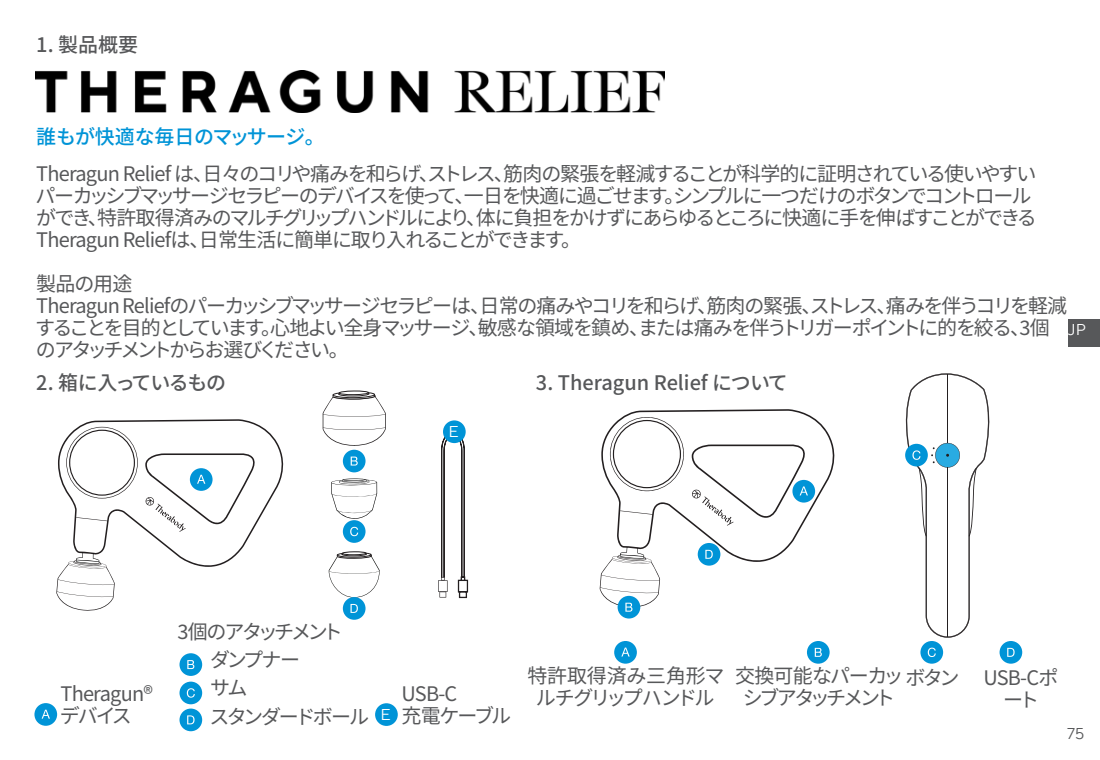
<style>
.page{position:relative;width:1100px;height:760px;background:#fff}
.page>*{position:absolute;margin:0;border:0;box-sizing:border-box;transform-origin:0 0}
.t1{font:20px/22px "Noto Sans CJ Kjp";letter-spacing:-.09em;color:#57585a}
.t2{font:500 20px "Noto Sans CJ Kjp";letter-spacing:-.005em;color:#57585a}
.t3{font:20px/22px "Noto Sans CJ Kjp";letter-spacing:-.12em;color:#57585a}
.t4{font:20px/22px "Noto Sans CJ Kjp";letter-spacing:-.05em;color:#57585a;text-align:center}
.t5{font:500 20px "Noto Sans CJ Kjp";letter-spacing:-.02em;color:#0094d7}
.t6{font:20px/22px "Noto Sans CJ Kjp";letter-spacing:-.04em;color:#57585a}
.t7{font:500 20px "Noto Sans CJ Kjp";letter-spacing:-.065em;color:#57585a}
.t8{font:20px "Noto Sans CJ Kjp";letter-spacing:-.15em;color:#57585a}
.t9{font:20px "Noto Sans CJ Kjp";letter-spacing:-.125em;color:#57585a}
.t10{font:16px "TT Norms";color:#fff}
.t11{font:16px "TT Norms";color:#57585a}
</style>
<div class="page">
<img style="left:36px;top:70px;width:628px;height:43px">
<svg style="left:58px;top:419px;width:226px;height:148px"></svg>
<svg style="left:66px;top:427px;width:72px;height:71px"></svg>
<svg style="left:56px;top:552px;width:59px;height:59px"></svg>
<svg style="left:76px;top:517px;width:32px;height:4px"></svg>
<div style="left:34px;top:703px;width:23px;height:22px;background:#0094d7;border-radius:50%"></div>
<svg style="left:42px;top:709px;width:8px;height:9px"></svg>
<svg style="left:145px;top:453px;width:110px;height:79px"></svg>
<div style="left:343px;top:450px;width:22px;height:22px;background:#0094d7;border-radius:50%"></div>
<svg style="left:351px;top:456px;width:7px;height:9px"></svg>
<div style="left:343px;top:520px;width:22px;height:23px;background:#0094d7;border-radius:50%"></div>
<svg style="left:350px;top:527px;width:8px;height:9px"></svg>
<svg style="left:438px;top:580px;width:2px;height:12px"></svg>
<div style="left:439px;top:581px;width:8px;height:10px;background:#fff"></div>
<svg style="left:440px;top:435px;width:28px;height:163px"></svg>
<svg style="left:331px;top:478px;width:46px;height:41px"></svg>
<div style="left:337px;top:552px;width:34px;height:5px;border:1px solid #231f20;border-radius:50%"></div>
<div style="left:342px;top:552px;width:25px;height:4px;border:1px solid #231f20;border-radius:50%"></div>
<div style="left:342px;top:551px;width:24px;height:4px;border:1px solid #231f20;border-radius:50%"></div>
<svg style="left:329px;top:554px;width:51px;height:43px"></svg>
<div style="left:333px;top:392px;width:42px;height:6px;border:1px solid #231f20;border-radius:50%"></div>
<div style="left:338px;top:391px;width:31px;height:5px;border:1px solid #231f20;border-radius:50%"></div>
<svg style="left:339px;top:391px;width:29px;height:4px"></svg>
<div style="left:339px;top:390px;width:30px;height:5px;border:1px solid #231f20;border-radius:50%"></div>
<svg style="left:323px;top:394px;width:63px;height:52px"></svg>
<div style="left:343px;top:597px;width:22px;height:23px;background:#0094d7;border-radius:50%"></div>
<svg style="left:350px;top:604px;width:8px;height:9px"></svg>
<div style="left:179px;top:653px;width:23px;height:23px;background:#0094d7;border-radius:50%"></div>
<svg style="left:187px;top:660px;width:7px;height:9px"></svg>
<div style="left:179px;top:681px;width:23px;height:23px;background:#0094d7;border-radius:50%"></div>
<svg style="left:187px;top:688px;width:8px;height:9px"></svg>
<div style="left:179px;top:708px;width:23px;height:23px;background:#0094d7;border-radius:50%"></div>
<svg style="left:187px;top:715px;width:8px;height:9px"></svg>
<div style="left:443px;top:420px;width:23px;height:23px;background:#0094d7;border-radius:50%"></div>
<div style="left:375px;top:703px;width:23px;height:23px;background:#0094d7;border-radius:50%"></div>
<div style="left:614px;top:641px;width:23px;height:22px;background:#0094d7;border-radius:50%"></div>
<svg style="left:621px;top:647px;width:9px;height:9px"></svg>
<div style="left:807px;top:641px;width:23px;height:22px;background:#0094d7;border-radius:50%"></div>
<svg style="left:815px;top:648px;width:7px;height:9px"></svg>
<div style="left:920px;top:641px;width:23px;height:22px;background:#0094d7;border-radius:50%"></div>
<svg style="left:928px;top:647px;width:8px;height:10px"></svg>
<svg style="left:905px;top:373px;width:85px;height:264px"></svg>
<div style="left:999px;top:641px;width:23px;height:22px;background:#0094d7;border-radius:50%"></div>
<svg style="left:1007px;top:648px;width:7px;height:9px"></svg>
<svg style="left:601px;top:409px;width:234px;height:154px"></svg>
<svg style="left:610px;top:417px;width:74px;height:74px"></svg>
<svg style="left:620px;top:510px;width:33px;height:5px"></svg>
<div style="left:792px;top:480px;width:23px;height:22px;background:#0094d7;border-radius:50%"></div>
<svg style="left:691px;top:444px;width:117px;height:81px"></svg>
<div style="left:618px;top:596px;width:22px;height:22px;background:#0094d7;border-radius:50%"></div>
<svg style="left:599px;top:547px;width:61px;height:64px"></svg>
<div style="left:698px;top:543px;width:22px;height:22px;background:#0094d7;border-radius:50%"></div>
<svg style="left:705px;top:550px;width:8px;height:9px"></svg>
<div style="left:1068px;top:319px;width:32px;height:27px;background:#57585a"></div>
<p class="t2" style="left:36px;top:33px;width:103px">1. 製品概要</p>
<p class="t5" style="left:36px;top:126px;width:290px">誰もが快適な毎日のマッサージ。</p>
<p class="t1" style="left:36px;top:163px;width:1003px">Theragun Relief は、日々のコリや痛みを和らげ、ストレス、筋肉の緊張を軽減することが科学的に証明されている使いやすいパーカッシブマッサージセラピーのデバイスを使って、一日を快適に過ごせます。シンプルに一つだけのボタンでコントロールができ、特許取得済みのマルチグリップハンドルにより、体に負担をかけずにあらゆるところに快適に手を伸ばすことができるTheragun Reliefは、日常生活に簡単に取り入れることができます。</p>
<p class="t1" style="left:36px;top:273px;width:98px">製品の用途</p>
<p class="t1" style="left:35px;top:295px;width:1033px">Theragun Reliefのパーカッシブマッサージセラピーは、日常の痛みやコリを和らげ、筋肉の緊張、ストレス、痛みを伴うコリを軽減することを目的としています。心地よい全身マッサージ、敏感な領域を鎮め、または痛みを伴うトリガーポイントに的を絞る、3個のアタッチメントからお選びください。</p>
<p class="t10" style="left:1068px;top:319px;width:20px">JP</p>
<p class="t7" style="left:36px;top:371px;width:191px">2. 箱に入っているもの</p>
<p class="t10" style="left:448px;top:422px;width:12px">E</p>
<p class="t2" style="left:536px;top:371px;width:253px">3. Theragun Relief について</p>
<p class="t6" style="left:60px;top:683px;width:94px">Theragun®デバイス</p>
<p class="t8" style="left:177px;top:621px;width:167px">3個のアタッチメント</p>
<p class="t1" style="left:210px;top:649px;width:91px">ダンプナー</p>
<p class="t1" style="left:210px;top:677px;width:39px">サム</p>
<p class="t9" style="left:209px;top:705px;width:161px">スタンダードボール</p>
<p class="t1" style="left:401px;top:682px;width:57px">USB-C</p>
<p class="t10" style="left:381px;top:704px;width:12px">E</p>
<p class="t1" style="left:401px;top:704px;width:111px">充電ケーブル</p>
<p class="t4" style="left:527px;top:664px;width:199px">特許取得済み三角形マルチグリップハンドル</p>
<p class="t3" style="left:743px;top:665px;width:218px;text-indent:-8px">交換可能なパーカッボタンシブアタッチメント</p>
<p class="t1" style="left:983px;top:667px;width:76px;text-align:center">USB-Cポート</p>
<p class="t11" style="left:1067px;top:723px;width:19px">75</p>
</div>
